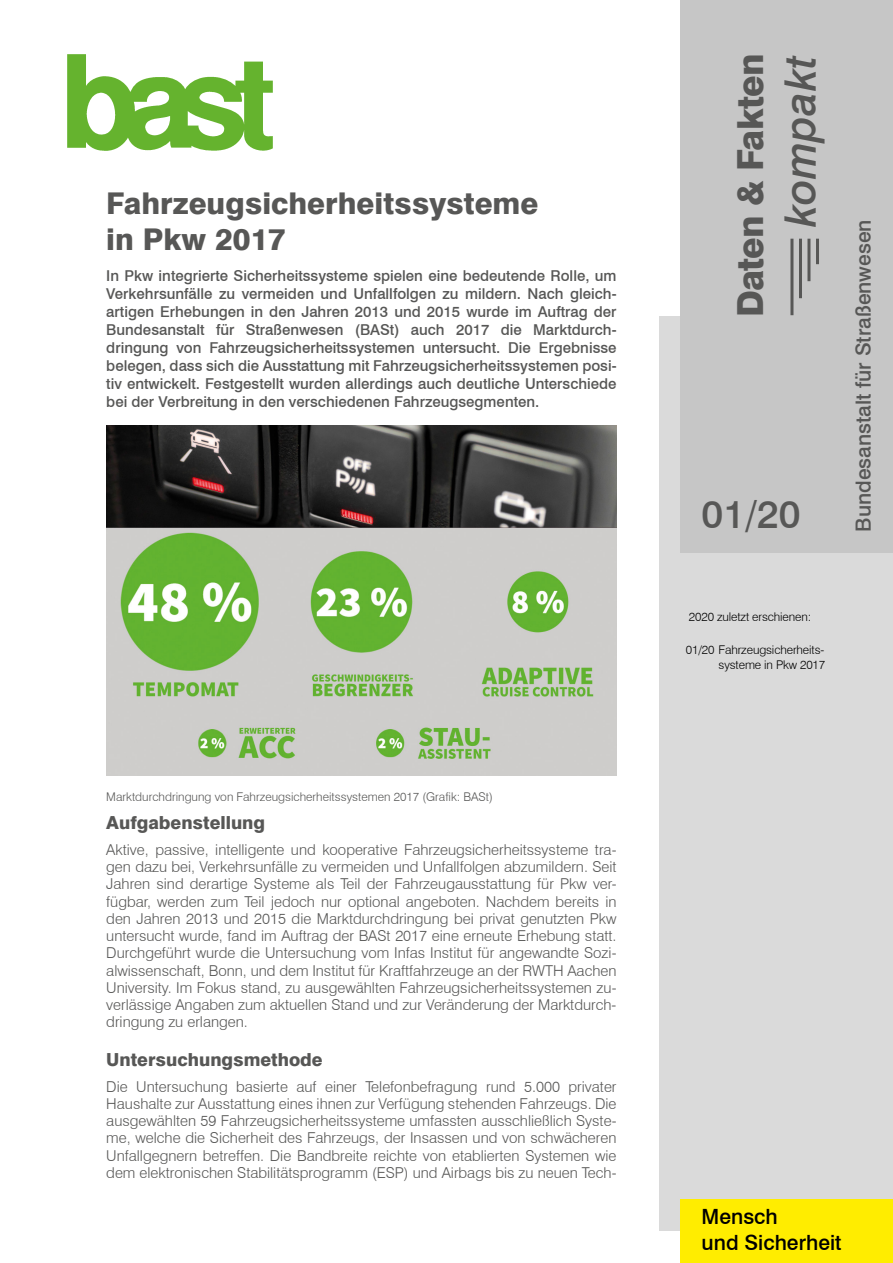
<style>
.page{position:relative;width:893px;height:1263px;background:#fff}
.page>*{position:absolute;margin:0;border:0;box-sizing:border-box;transform-origin:0 0}
.t1{font:italic 500 43.5px "Swiss 721 BT";color:#575756}
.t2{font:500 39px "Swiss 721 BT";color:#575756}
.t3{font:800 36px "Swiss 721 BT";letter-spacing:-.02em;color:#575756}
.t4{font:800 30px/36px "Swiss 721 BT";color:#575756}
.t5{font:500 21px "Swiss 721 BT";color:#575756}
.t6{font:500 21px/25.2px "Swiss 721 BT";color:#000}
.t7{font:800 18px "Swiss 721 BT";color:#575756}
.t8{font:300 15px/17.2px "Swiss 721 BT";color:#575756;text-align:justify}
.t9{font:500 15px/18px "Swiss 721 BT";color:#575756;text-align:justify}
.t10{font:300 12px "Swiss 721 BT";color:#575756}
.t11{font:300 12px/15px "Swiss 721 BT";letter-spacing:-.01em;color:#000;text-align:right}
</style>
<div class="page">
<div style="left:659px;top:317px;width:234px;height:914px;background:#dadada"></div>
<div style="left:680px;top:0;width:213px;height:553px;background:#c6c6c6"></div>
<hr style="left:790px;top:239px;width:3px;height:76px;background:#575756">
<hr style="left:807px;top:239px;width:3px;height:42px;background:#575756">
<hr style="left:799px;top:239px;width:3px;height:59px;background:#575756">
<hr style="left:816px;top:239px;width:3px;height:25px;background:#575756">
<div style="left:680px;top:1199px;width:213px;height:64px;background:#ffed00"></div>
<img style="left:67px;top:54px;width:205px;height:96px">
<img style="left:106px;top:425px;width:511px;height:350px">
<h3 class="t4" style="left:106px;top:185px;width:433px">Fahrzeugsicherheitssysteme in Pkw 2017</h3>
<p class="t9" style="left:106px;top:266px;width:512px">In Pkw integrierte Sicherheitssysteme spielen eine bedeutende Rolle, um Verkehrsunfälle zu vermeiden und Unfallfolgen zu mildern. Nach gleich&shy;artigen Erhebungen in den Jahren 2013 und 2015 wurde im Auftrag der Bundesanstalt für Straßenwesen (BASt) auch 2017 die Marktdurch&shy;dringung von Fahrzeugsicherheitssystemen untersucht. Die Ergebnisse belegen, dass sich die Ausstattung mit Fahrzeugsicherheitssystemen posi&shy;tiv entwickelt. Festgestellt wurden allerdings auch deutliche Unterschiede bei der Verbreitung in den verschiedenen Fahrzeugsegmenten.</p>
<p class="t10" style="left:106px;top:789px;width:388px">Marktdurchdringung von Fahrzeugsicherheitssystemen 2017 (Grafik: BASt)</p>
<p class="t7" style="left:106px;top:812px;width:160px">Aufgabenstellung</p>
<p class="t8" style="left:106px;top:841px;width:512px">Aktive, passive, intelligente und kooperative Fahrzeugsicherheitssysteme tra&shy;gen dazu bei, Verkehrsunfälle zu vermeiden und Unfallfolgen abzumildern. Seit Jahren sind derartige Systeme als Teil der Fahrzeugausstattung für Pkw ver&shy;fügbar, werden zum Teil jedoch nur optional angeboten. Nachdem bereits in den Jahren 2013 und 2015 die Marktdurchdringung bei privat genutzten Pkw untersucht wurde, fand im Auftrag der BASt 2017 eine erneute Erhebung statt.<br>Durchgeführt wurde die Untersuchung vom Infas Institut für angewandte Sozi&shy;alwissenschaft, Bonn, und dem Institut für Kraftfahrzeuge an der RWTH Aachen University. Im Fokus stand, zu ausgewählten Fahrzeugsicherheitssystemen zu&shy;verlässige Angaben zum aktuellen Stand und zur Veränderung der Marktdurch&shy;dringung zu erlangen.</p>
<p class="t7" style="left:106px;top:1048px;width:218px">Untersuchungsmethode</p>
<p class="t8" style="left:106px;top:1077px;width:512px">Die Untersuchung basierte auf einer Telefonbefragung rund 5.000 privater Haushalte zur Ausstattung eines ihnen zur Verfügung stehenden Fahrzeugs. Die ausgewählten 59 Fahrzeugsicherheitssysteme umfassten ausschließlich Syste&shy;me, welche die Sicherheit des Fahrzeugs, der Insassen und von schwächeren Unfallgegnern betreffen. Die Bandbreite reichte von etablierten Systemen wie dem elektronischen Stabilitätsprogramm (ESP) und Airbags bis zu neuen Tech-</p>
<h3 class="t3" style="left:728px;top:317px;width:265px;rotate:-90deg">Daten &amp; Fakten</h3>
<h1 class="t1" style="left:774px;top:227px;width:172px;rotate:-90deg">kompakt</h1>
<h2 class="t2" style="left:702px;top:491px;width:100px">01/20</h2>
<h3 class="t5" style="left:850px;top:531px;width:314px;rotate:-90deg">Bundesanstalt für Straßenwesen</h3>
<p class="t11" style="left:689px;top:610px;width:124px">2020 zuletzt erschienen:</p>
<p class="t11" style="left:686px;top:642px;width:141px">01/20 Fahrzeugsicherheits&shy;systeme in Pkw 2017</p>
<h3 class="t6" style="left:702px;top:1204px;width:141px">Mensch<br>und Sicherheit</h3>
</div>
